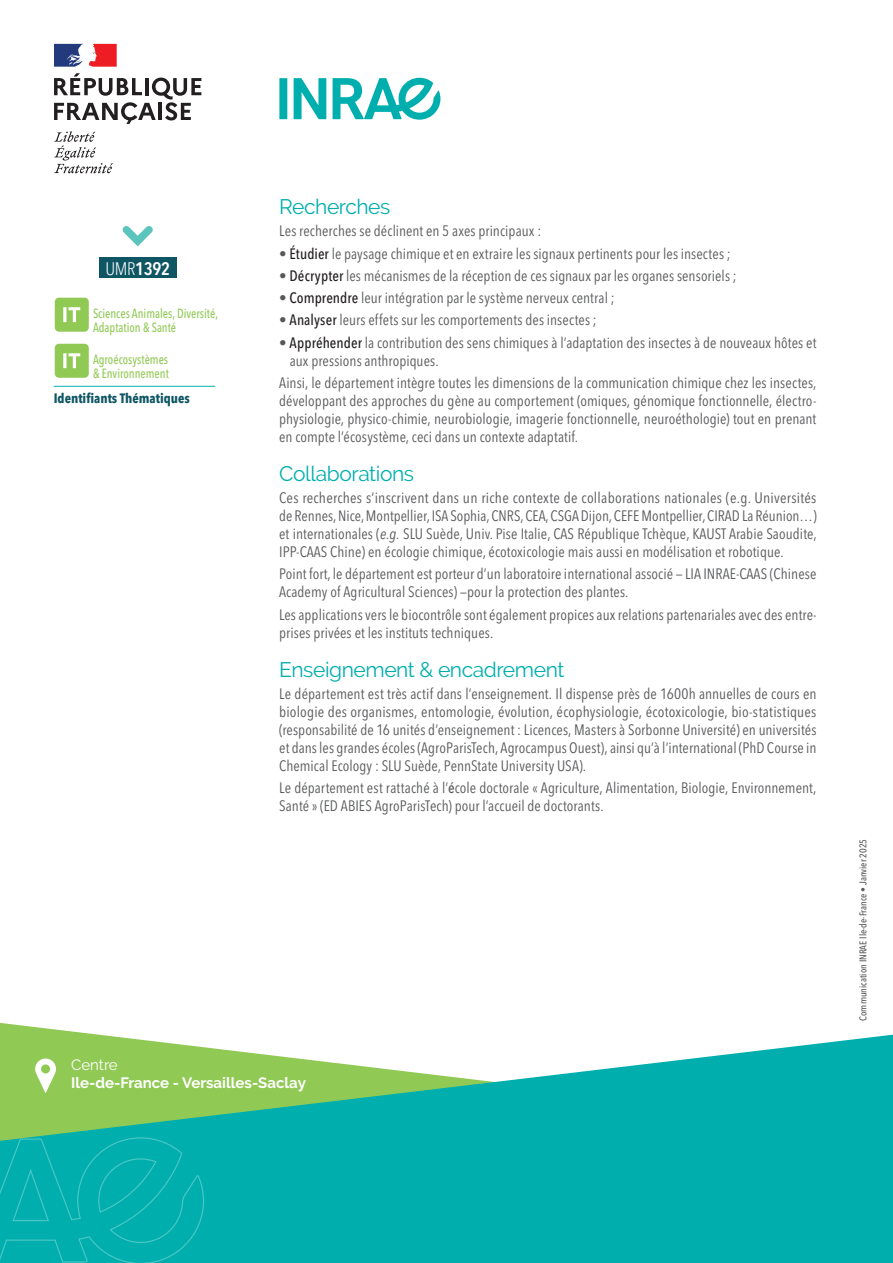
<style>
.page{position:relative;width:893px;height:1263px;background:#fff}
.page>*{position:absolute;margin:0;border:0;box-sizing:border-box;transform-origin:0 0}
.SOUS-TITRE_1{font:21px "Raleway";letter-spacing:-.02em;color:#00afad}
.t1{font:600 condensed 18px "Avenir Next LT Pro";color:#fff}
.t2{font:condensed 15px/18px "Avenir Next LT Pro";letter-spacing:.005em;color:#57585a}
.t3{font:700 15px "Raleway";color:#fff}
.t4{font:15px "Raleway";color:#fff}
.t5{font:700 condensed 13.5px "Avenir Next LT Pro";color:#0f5664}
.t6{font:500 condensed 13.2px/13.5px "Avenir Next LT Pro";color:#91c955;scale:.91 1}
.t7{font:500 condensed 9.75px "Avenir Next LT Pro";color:#57585a}
.s1{font-weight:300}
.s2{font-weight:500;color:#231f20}
.s3{font-style:italic}
.s4{font-weight:500}
</style>
<div class="page">
<div style="left:99px;top:258px;width:78px;height:20px;background:#0f5664"></div>
<svg style="left:123px;top:226px;width:30px;height:20px"></svg>
<svg style="left:0;top:1035px;width:893px;height:228px;background:#32bba7"></svg>
<div style="left:279px;top:78px;width:8px;height:41px;background:#00afad"></div>
<svg style="left:294px;top:78px;width:32px;height:41px"></svg>
<svg style="left:333px;top:78px;width:107px;height:42px"></svg>
<svg style="left:54px;top:73px;width:147px;height:51px"></svg>
<svg style="left:54px;top:131px;width:59px;height:42px"></svg>
<svg style="left:54px;top:44px;width:63px;height:23px"></svg>
<hr style="left:54px;top:386px;width:161px;height:1px;background:#00afad">
<div style="left:55px;top:298px;width:34px;height:34px;background:#91c955;border-radius:4px"></div>
<svg style="left:63px;top:307px;width:17px;height:15px"></svg>
<div style="left:55px;top:344px;width:34px;height:34px;background:#91c955;border-radius:4px"></div>
<svg style="left:63px;top:353px;width:17px;height:15px"></svg>
<svg style="left:0;top:1138px;width:205px;height:125px;background:#04b0ae"></svg>
<p class="t1" style="left:105px;top:257px;width:66px"><span class="s1">UMR</span>1392</p>
<p class="t6" style="left:93px;top:307px;width:139px">Sciences Animales, Diversité,<br>Adaptation &amp; Santé</p>
<p class="t6" style="left:93px;top:353px;width:85px">Agroécosystèmes &amp; Environnement</p>
<p class="t5" style="left:54px;top:390px;width:138px">Identifiants Thématiques</p>
<p class="SOUS-TITRE_1" style="left:279px;top:195px;width:113px">Recherches</p>
<p class="t2" style="left:279px;top:222px;width:263px">Les recherches se déclinent en 5 axes principaux :</p>
<p class="t2" style="left:279px;top:244px;width:453px">• <span class="s2">Étudier</span> le paysage chimique et en extraire les signaux pertinents pour les insectes ;</p>
<p class="t2" style="left:279px;top:267px;width:459px">• <span class="s2">Décrypter</span> les mécanismes de la réception de ces signaux par les organes sensoriels ;</p>
<p class="t2" style="left:279px;top:289px;width:337px">• <span class="s2">Comprendre</span> leur intégration par le système nerveux central ;</p>
<p class="t2" style="left:279px;top:311px;width:319px">• <span class="s2">Analyser</span> leurs effets sur les comportements des insectes ;</p>
<p class="t2" style="left:290px;top:333px;width:528px;text-indent:-10px">• <span class="s2">Appréhender</span> la contribution des sens chimiques à l’adaptation des insectes à de nouveaux hôtes et aux pressions anthropiques.</p>
<p class="t2" style="left:279px;top:374px;width:539px;text-align:justify">Ainsi, le département intègre toutes les dimensions de la communication chimique chez les insectes, développant des approches du gène au comportement (omiques, génomique fonctionnelle, électro&shy;physiologie, physico-chimie, neurobiologie, imagerie fonctionnelle, neuroéthologie) tout en prenant en compte l’écosystème, ceci dans un contexte adaptatif.</p>
<p class="SOUS-TITRE_1" style="left:279px;top:461px;width:136px">Collaborations</p>
<p class="t2" style="left:279px;top:489px;width:539px;text-align:justify">Ces recherches s’inscrivent dans un riche contexte de collaborations nationales (e.g. Universités de Rennes, Nice, Montpellier, ISA Sophia, CNRS, CEA, CSGA Dijon, CEFE Montpellier, CIRAD La Réunion…) et internationales (<span class="s3">e.g.</span> SLU Suède, Univ. Pise Italie, CAS République Tchèque, KAUST Arabie Saoudite, IPP-CAAS Chine) en écologie chimique, écotoxicologie mais aussi en modélisation et robotique.</p>
<p class="t2" style="left:279px;top:565px;width:539px">Point fort, le département est porteur d’un laboratoire international associé — LIA INRAE-CAAS (Chinese<br>Academy of Agricultural Sciences) —pour la protection des plantes.</p>
<p class="t2" style="left:279px;top:605px;width:539px">Les applications vers le biocontrôle sont également propices aux relations partenariales avec des entre&shy;prises privées et les instituts techniques.</p>
<p class="SOUS-TITRE_1" style="left:279px;top:657px;width:287px">Enseignement &amp; encadrement</p>
<p class="t2" style="left:279px;top:685px;width:539px;text-align:justify">Le département est très actif dans l’enseignement. Il dispense près de 1600h annuelles de cours en biologie des organismes, entomologie, évolution, écophysiologie, écotoxicologie, bio-statistiques (responsabilité de 16 unités d’enseignement : Licences, Masters à Sorbonne Université) en universités et dans les grandes écoles (AgroParisTech, Agrocampus Ouest), ainsi qu’à l’international (PhD Course in Chemical Ecology : SLU Suède, PennState University USA).</p>
<p class="t2" style="left:279px;top:779px;width:539px">Le département est rattaché à l’<span class="s4">é</span>cole doctorale « Agriculture, Alimentation, Biologie, Environnement,<br>Santé » (ED ABIES AgroParisTech) pour l’accueil de doctorants.</p>
<p class="t4" style="left:71px;top:1056px;width:48px">Centre</p>
<p class="t3" style="left:71px;top:1074px;width:236px">Ile-de-France - Versailles-Saclay</p>
<p class="t7" style="left:857px;top:1020px;width:183px;rotate:-90deg">Communication INRAE Ile-de-France • Janvier 2025</p>
</div>
